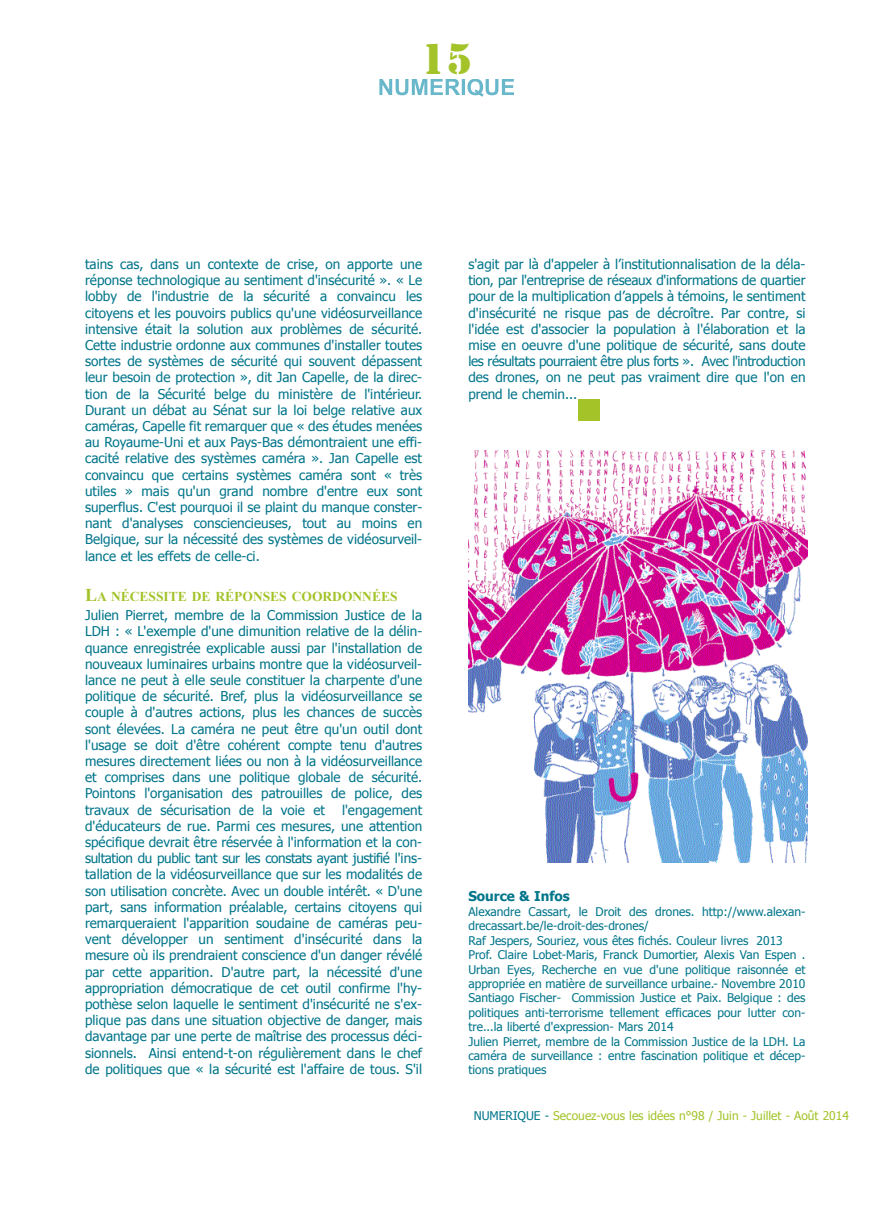
<style>
.page{position:relative;width:893px;height:1212px;background:#fff}
.page>*{position:absolute;margin:0;border:0;box-sizing:border-box;transform-origin:0 0}
.t1{font:45px "Stencil";color:#a3c329}
.t2{font:13.5px/16.2px "Tahoma";color:#00758a;text-align:justify}
.t3{font:700 13.5px "Times New Roman";color:#a3c329}
.t4{font:700 13.5px "Tahoma";color:#00758a}
.t5{font:12px/14.4px "Tahoma";color:#00758a}
.t6{font:12px "Tahoma";color:#a3c329}
.s1{font-size:18px}
.s2{color:#00758a}
</style>
<div class="page">
<div style="left:578px;top:400px;width:22px;height:21px;background:#a3c329"></div>
<svg style="left:379px;top:79px;width:135px;height:18px"></svg>
<img style="left:468px;top:450px;width:339px;height:412px">
<h1 class="t1" style="left:421px;top:41px;width:53px">15</h1>
<p class="t2" style="left:85px;top:256px;width:339px">tains cas, dans un contexte de crise, on apporte une réponse technologique au sentiment d'insécurité ». « Le lobby de l'industrie de la sécurité a convaincu les citoyens et les pouvoirs publics qu'une vidéosurveillance intensive était la solution aux problèmes de sécurité.<br>Cette industrie ordonne aux communes d'installer toutes sortes de systèmes de sécurité qui souvent dépassent leur besoin de protection », dit Jan Capelle, de la direc&shy;tion de la Sécurité belge du ministère de l'intérieur.<br>Durant un débat au Sénat sur la loi belge relative aux caméras, Capelle fit remarquer que « des études menées au Royaume-Uni et aux Pays-Bas démontraient une effi&shy;cacité relative des systèmes caméra ». Jan Capelle est convaincu que certains systèmes caméra sont « très utiles » mais qu'un grand nombre d'entre eux sont superflus. C'est pourquoi il se plaint du manque conster&shy;nant d'analyses consciencieuses, tout au moins en Belgique, sur la nécessité des systèmes de vidéosurveil&shy;lance et les effets de celle-ci.</p>
<p class="t3" style="left:85px;top:589px;width:314px"><span class="s1">L</span>A NÉCESSITE DE RÉPONSES COORDONNÉES</p>
<p class="t2" style="left:85px;top:607px;width:339px">Julien Pierret, membre de la Commission Justice de la LDH : « L'exemple d'une dimunition relative de la délin&shy;quance enregistrée explicable aussi par l'installation de nouveaux luminaires urbains montre que la vidéosurveil&shy;lance ne peut à elle seule constituer la charpente d'une politique de sécurité. Bref, plus la vidéosurveillance se couple à d'autres actions, plus les chances de succès sont élevées. La caméra ne peut être qu'un outil dont l'usage se doit d'être cohérent compte tenu d'autres mesures directement liées ou non à la vidéosurveillance et comprises dans une politique globale de sécurité.<br>Pointons l'organisation des patrouilles de police, des travaux de sécurisation de la voie et</p>
<p class="t2" style="left:85px;top:801px;width:339px;text-indent:257px">l'engagement d'éducateurs de rue. Parmi ces mesures, une attention spécifique devrait être réservée à l'information et la con&shy;sultation du public tant sur les constats ayant justifié l'ins&shy;tallation de la vidéosurveillance que sur les modalités de son utilisation concrète. Avec un double intérêt. « D'une part, sans information préalable, certains citoyens qui remarqueraient l'apparition soudaine de caméras peu&shy;vent développer un sentiment d'insécurité dans la mesure où ils prendraient conscience d'un danger révélé par cette apparition. D'autre part, la nécessité d'une appropriation démocratique de cet outil confirme l'hy&shy;pothèse selon laquelle le sentiment d'insécurité ne s'ex&shy;plique pas dans une situation objective de danger, mais davantage par une perte de maîtrise des processus déci&shy;sionnels. Ainsi entend-t-on régulièrement dans le chef de politiques que « la sécurité est l'affaire de tous. S'il</p>
<p class="t2" style="left:468px;top:256px;width:339px">s'agit par là d'appeler à l’institutionnalisation de la déla&shy;tion, par l'entreprise de réseaux d'informations de quartier pour de la multiplication d’appels à témoins, le sentiment d'insécurité ne risque pas de décroître. Par contre, si l'idée est d'associer la population à l'élaboration et la mise en oeuvre d'une politique de sécurité, sans doute les résultats pourraient être plus forts ». Avec l'introduction des drones, on ne peut pas vraiment dire que l'on en prend le chemin...</p>
<p class="t4" style="left:468px;top:887px;width:103px">Source &amp; Infos</p>
<p class="t5" style="left:468px;top:904px;width:339px">Alexandre Cassart, le Droit des drones. http://www.alexan&shy;drecassart.be/le-droit-des-drones/<br>Raf Jespers, Souriez, vous êtes fichés. Couleur livres 2013<br>Prof. Claire Lobet-Maris, Franck Dumortier, Alexis Van Espen .<br>Urban Eyes, Recherche en vue d'une politique raisonnée et appropriée en matière de surveillance urbaine.- Novembre 2010<br>Santiago Fischer- Commission Justice et Paix. Belgique : des politiques anti-terrorisme tellement efficaces pour lutter con&shy;tre...la liberté d'expression- Mars 2014<br>Julien Pierret, membre de la Commission Justice de la LDH. La caméra de surveillance : entre fascination politique et décep&shy;tions pratiques</p>
<p class="t6" style="left:474px;top:1107px;width:377px"><span class="s2">NUMERIQUE -</span> Secouez-vous les idées n°98 / Juin - Juillet - Août 2014</p>
</div>
